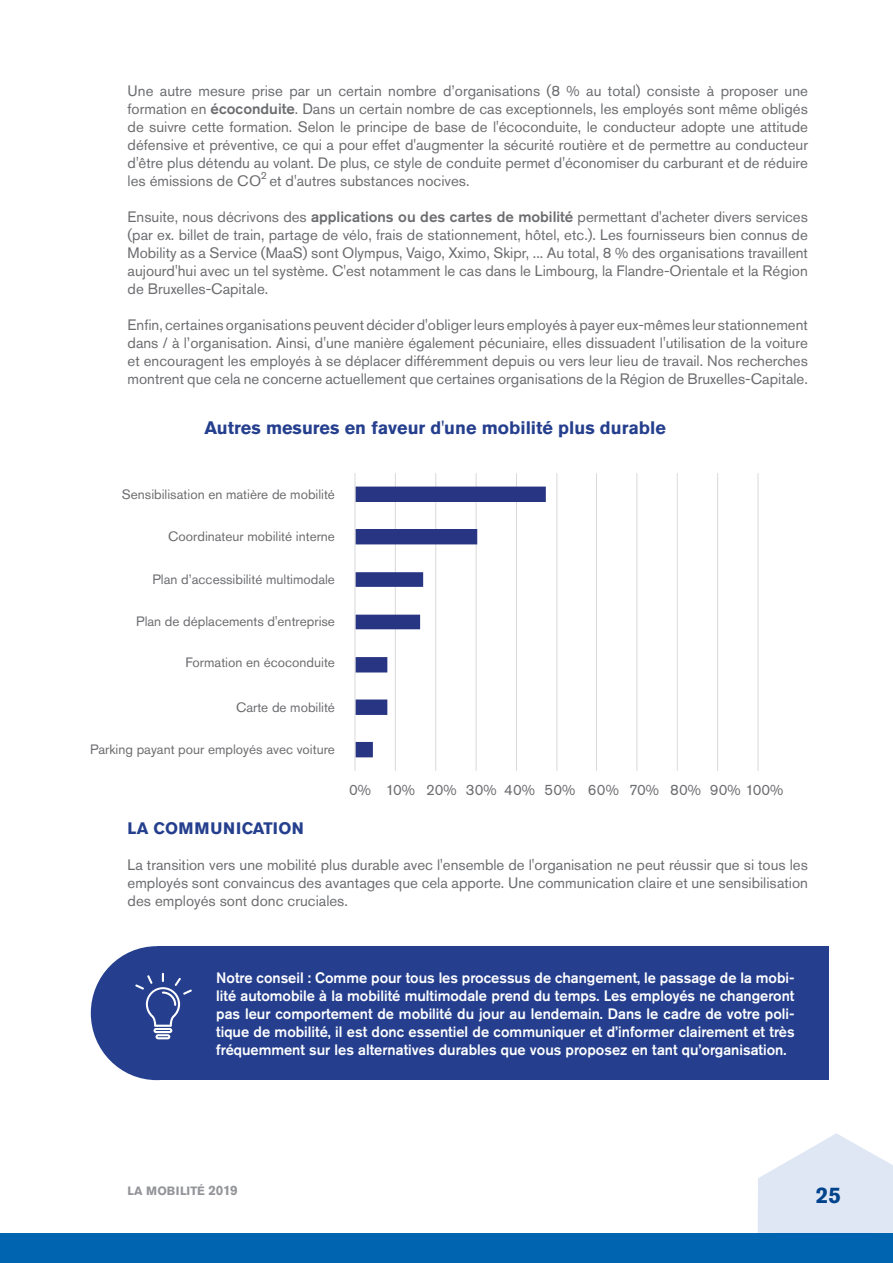
<style>
.page{position:relative;width:893px;height:1263px;background:#fff}
.page>*{position:absolute;margin:0;border:0;box-sizing:border-box;transform-origin:0 0}
.t1{font:700 22.5px "Akzidenz Grotesk Pro";color:#01448c}
.t2{font:700 18px "Akzidenz Grotesk Pro";color:#253f8e}
.t3{font:700 16.5px "Akzidenz Grotesk Pro";letter-spacing:.01em;color:#253f8e}
.t4{font:15px/18px "Akzidenz Grotesk Pro";color:#6c6d70;text-align:justify}
.t5{font:500 15px/18px "Akzidenz Grotesk Pro";color:#fff;text-align:justify}
.t6{font:13.5px "Akzidenz Grotesk Pro";color:#6c6d70}
.t7{font:700 12px "Akzidenz Grotesk Pro";color:#939598}
.t8{font:11.55px "Calibri";letter-spacing:.005em;color:#595959}
.t9{font:10.5px "Akzidenz Grotesk Pro";color:#6c6d70}
.s1{font-weight:500}
.s2{font-size:13.5px}
</style>
<div class="page">
<svg style="left:758px;top:1133px;width:135px;height:100px"></svg>
<div style="left:0;top:1233px;width:893px;height:30px;background:#0164b1"></div>
<div style="left:91px;top:946px;width:132px;height:134px;background:#253f8e;border-radius:50%"></div>
<div style="left:157px;top:946px;width:672px;height:134px;background:#253f8e"></div>
<svg style="left:135px;top:973px;width:57px;height:66px"></svg>
<svg style="left:354px;top:473px;width:405px;height:298px"></svg>
<p class="t4" style="left:128px;top:82px;width:682px">Une autre mesure prise par un certain nombre d’organisations (8 % au total) consiste à proposer une formation en <span class="s1">écoconduite</span>. Dans un certain nombre de cas exceptionnels, les employés sont même obligés de suivre cette formation. Selon le principe de base de l'écoconduite, le conducteur adopte une attitude défensive et préventive, ce qui a pour effet d'augmenter la sécurité routière et de permettre au conducteur d'être plus détendu au volant. De plus, ce style de conduite permet d'économiser du carburant et de réduire les émissions de CO et d'autres substances nocives.</p>
<p class="t4" style="left:128px;top:208px;width:682px">Ensuite, nous décrivons des <span class="s1">applications ou des cartes de mobilité</span> permettant d'acheter divers services (par ex. billet de train, partage de vélo, frais de stationnement, hôtel, etc.). Les fournisseurs bien connus de Mobility as a Service (MaaS) sont Olympus, Vaigo, Xximo, Skipr, ... Au total, 8 % des organisations travaillent aujourd'hui avec un tel système. C'est notamment le cas dans le Limbourg, la Flandre-Orientale et la Région de Bruxelles-Capitale.</p>
<p class="t4" style="left:128px;top:316px;width:682px">Enfin, certaines organisations peuvent décider d'obliger leurs employés à payer eux-mêmes leur stationnement dans / à l’organisation. Ainsi, d'une manière également pécuniaire, elles dissuadent l'utilisation de la voiture et encouragent les employés à se déplacer différemment depuis ou vers leur lieu de travail. Nos recherches montrent que cela ne concerne actuellement que certaines organisations de la Région de Bruxelles-Capitale.</p>
<p class="t9" style="left:261px;top:169px;width:8px">2</p>
<p class="t2" style="left:204px;top:416px;width:463px">Autres mesures en faveur d'une mobilité plus durable</p>
<p class="t6" style="left:122px;top:485px;width:215px">Sensibilisation en matière de mobilité</p>
<p class="t6" style="left:168px;top:528px;width:168px">Coordinateur mobilité interne</p>
<p class="t6" style="left:152px;top:570px;width:184px">Plan d’accessibilité multimodale</p>
<p class="t6" style="left:136px;top:612px;width:200px">Plan de déplacements d'entreprise</p>
<p class="t6" style="left:186px;top:654px;width:151px">Formation en écoconduite</p>
<p class="t6" style="left:236px;top:699px;width:100px">Carte de mobilité</p>
<p class="t6" style="left:90px;top:740px;width:246px">Parking payant pour employés avec voiture</p>
<p class="t8" style="left:158px;top:485px;width:188px">Sensibilisering over duurzame mobiliteit</p>
<p class="t8" style="left:204px;top:528px;width:143px">Interne mobiliteitscoördinator</p>
<p class="t8" style="left:187px;top:571px;width:158px">Multimodaal bereikbaarheidsplan</p>
<p class="t8" style="left:253px;top:613px;width:93px">Bedrijfsvervoerplan</p>
<p class="t8" style="left:263px;top:656px;width:84px">Cursus ecodriving</p>
<p class="t8" style="left:270px;top:698px;width:75px">Mobiliteitskaart</p>
<p class="t8" style="left:99px;top:741px;width:247px">Betalend parkeren voor medewerkers met de wagen</p>
<p class="t8" style="left:348px;top:777px;width:16px">0%</p>
<p class="t8" style="left:385px;top:777px;width:21px">10%</p>
<p class="t8" style="left:426px;top:777px;width:21px">20%</p>
<p class="t8" style="left:466px;top:777px;width:21px">30%</p>
<p class="t8" style="left:506px;top:777px;width:21px">40%</p>
<p class="t8" style="left:547px;top:777px;width:21px">50%</p>
<p class="t8" style="left:587px;top:777px;width:21px">60%</p>
<p class="t8" style="left:627px;top:777px;width:21px">70%</p>
<p class="t8" style="left:667px;top:777px;width:21px">80%</p>
<p class="t8" style="left:708px;top:777px;width:21px">90%</p>
<p class="t8" style="left:745px;top:777px;width:27px">100%</p>
<p class="t4" style="left:349px;top:781px;width:24px">0%</p>
<p class="t4" style="left:386px;top:781px;width:31px">10%</p>
<p class="t4" style="left:426px;top:781px;width:32px">20%</p>
<p class="t4" style="left:466px;top:781px;width:33px">30%</p>
<p class="t4" style="left:504px;top:781px;width:33px">40%</p>
<p class="t4" style="left:544px;top:781px;width:33px">50%</p>
<p class="t4" style="left:588px;top:781px;width:33px">60%</p>
<p class="t4" style="left:629px;top:781px;width:32px">70%</p>
<p class="t4" style="left:670px;top:781px;width:33px">80%</p>
<p class="t4" style="left:710px;top:781px;width:76px">90% 100%</p>
<p class="t3" style="left:128px;top:818px;width:178px">LA COMMUNICATION</p>
<p class="t4" style="left:128px;top:856px;width:682px">La transition vers une mobilité plus durable avec l'ensemble de l'organisation ne peut réussir que si tous les employés sont convaincus des avantages que cela apporte. Une communication claire et une sensibilisation des employés sont donc cruciales.</p>
<p class="t5" style="left:216px;top:968px;width:580px">Notre conseil : Comme pour tous les processus de changement, le passage de la mobi&shy;lité automobile à la mobilité multimodale prend du temps. Les employés ne changeront pas leur comportement de mobilité du jour au lendemain. Dans le cadre de votre poli&shy;tique de mobilité, il est donc essentiel de communiquer et d’informer clairement et très fréquemment sur les alternatives durables que vous proposez en tant qu’organisation.</p>
<p class="t7" style="left:128px;top:1183px;width:112px">LA MOBILITÉ <span class="s2">2019</span></p>
<h1 class="t1" style="left:816px;top:1181px;width:27px">25</h1>
</div>
